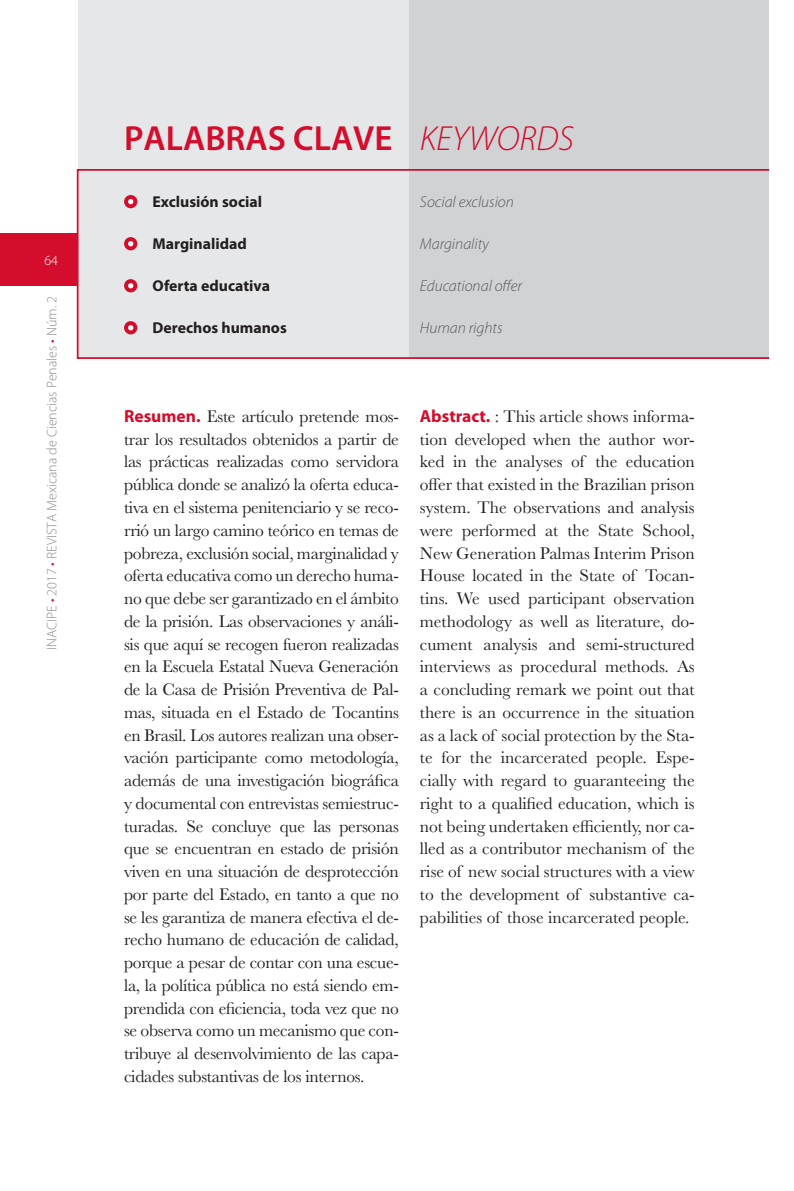
<style>
.page{position:relative;width:794px;height:1191px;background:#fff}
.page>*{position:absolute;margin:0;border:0;box-sizing:border-box;transform-origin:0 0}
.t1{font:600 35px "Myriad Pro";color:#d30d2b}
.t2{font:italic 300 35px "Myriad Pro";color:#d30d2b}
.TXT_Resumen_1er_parr{font:17.5px/22.8px "Baskerville";letter-spacing:-.015em;color:#231f20;text-align:justify}
.palabras_clave{font:700 15.75px "Myriad Pro";color:#231f20}
.palabra_ingles_2{font:italic 300 15.75px "Myriad Pro";color:#57585a}
.t3{font:300 14px "Myriad Pro";color:#8a8c8f}
.t4{font:300 14px "Myriad Pro";color:#fff}
.s1{color:#d30d2b}
.s2{font-family:"Myriad Pro";font-weight:700;color:#d30d2b}
</style>
<div class="page">
<div style="left:78px;top:0;width:331px;height:359px;background:#e6e7e9"></div>
<div style="left:409px;top:0;width:360px;height:359px;background:#d1d2d4"></div>
<div style="left:77px;top:169px;width:693px;height:190px;border:2px solid #d30d2b"></div>
<div style="left:124px;top:195px;width:13px;height:13px;background:#d30d2b;border-radius:50%"></div>
<svg style="left:128px;top:199px;width:5px;height:5px"></svg>
<div style="left:124px;top:237px;width:13px;height:13px;background:#d30d2b;border-radius:50%"></div>
<svg style="left:128px;top:241px;width:5px;height:5px"></svg>
<div style="left:124px;top:279px;width:13px;height:13px;background:#d30d2b;border-radius:50%"></div>
<svg style="left:128px;top:283px;width:5px;height:5px"></svg>
<div style="left:124px;top:321px;width:13px;height:13px;background:#d30d2b;border-radius:50%"></div>
<svg style="left:128px;top:325px;width:5px;height:5px"></svg>
<div style="left:0;top:233px;width:78px;height:53px;background:#d30d2b"></div>
<p class="t4" style="left:44px;top:252px;width:15px">64</p>
<p class="t3" style="left:44px;top:650px;width:356px;rotate:-90deg">INACIPE <span class="s1">•</span> 2017 <span class="s1">•</span> REVISTA Mexicana de Ciencias Penales <span class="s1">•</span> Núm. 2</p>
<p class="t1" style="left:124px;top:119px;width:270px">PALABRAS CLAVE</p>
<p class="t2" style="left:420px;top:120px;width:155px">KEYWORDS</p>
<p class="palabras_clave" style="left:152px;top:193px;width:111px">Exclusión social</p>
<p class="palabras_clave" style="left:152px;top:235px;width:96px">Marginalidad</p>
<p class="palabras_clave" style="left:152px;top:277px;width:119px">Oferta educativa</p>
<p class="palabras_clave" style="left:152px;top:319px;width:136px">Derechos humanos</p>
<p class="palabra_ingles_2" style="left:420px;top:193px;width:96px">Social exclusion</p>
<p class="palabra_ingles_2" style="left:420px;top:235px;width:71px">Marginality</p>
<p class="palabra_ingles_2" style="left:420px;top:277px;width:104px">Educational offer</p>
<p class="palabra_ingles_2" style="left:420px;top:319px;width:84px">Human rights</p>
<p class="TXT_Resumen_1er_parr" style="left:124px;top:405px;width:276px"><span class="s2">Resumen.</span> Este artículo pretende mos&shy;trar los resultados obtenidos a partir de las prácticas realizadas como servidora pública donde se analizó la oferta educa&shy;tiva en el sistema penitenciario y se reco&shy;rrió un largo camino teórico en temas de pobreza, exclusión social, marginalidad y oferta educativa como un derecho huma&shy;no que debe ser garantizado en el ámbito de la prisión. Las observaciones y análi&shy;sis que aquí se recogen fueron realizadas en la Escuela Estatal Nueva Generación de la Casa de Prisión Preventiva de Pal&shy;mas, situada en el Estado de Tocantins en Brasil. Los autores realizan una obser&shy;vación participante como metodología, además de una investigación biográfica y documental con entrevistas semiestruc&shy;turadas. Se concluye que las personas que se encuentran en estado de prisión viven en una situación de desprotección por parte del Estado, en tanto a que no se les garantiza de manera efectiva el de&shy;recho humano de educación de calidad, porque a pesar de contar con una escue&shy;la, la política pública no está siendo em&shy;prendida con eficiencia, toda vez que no se observa como un mecanismo que con&shy;tribuye al desenvolvimiento de las capa&shy;cidades substantivas de los internos.</p>
<p class="TXT_Resumen_1er_parr" style="left:420px;top:405px;width:276px"><span class="s2">Abstract.</span> : This article shows informa&shy;tion developed when the author wor&shy;ked in the analyses of the education offer that existed in the Brazilian prison system. The observations and analysis were performed at the State School, New Generation Palmas Interim Prison House located in the State of Tocan&shy;tins. We used participant observation methodology as well as literature, do&shy;cument analysis and semi-structured interviews as procedural methods. As a concluding remark we point out that there is an occurrence in the situation as a lack of social protection by the Sta&shy;te for the incarcerated people. Espe&shy;cially with regard to guaranteeing the right to a qualified education, which is not being undertaken efficiently, nor ca&shy;lled as a contributor mechanism of the rise of new social structures with a view to the development of substantive ca&shy;pabilities of those incarcerated people.</p>
</div>
